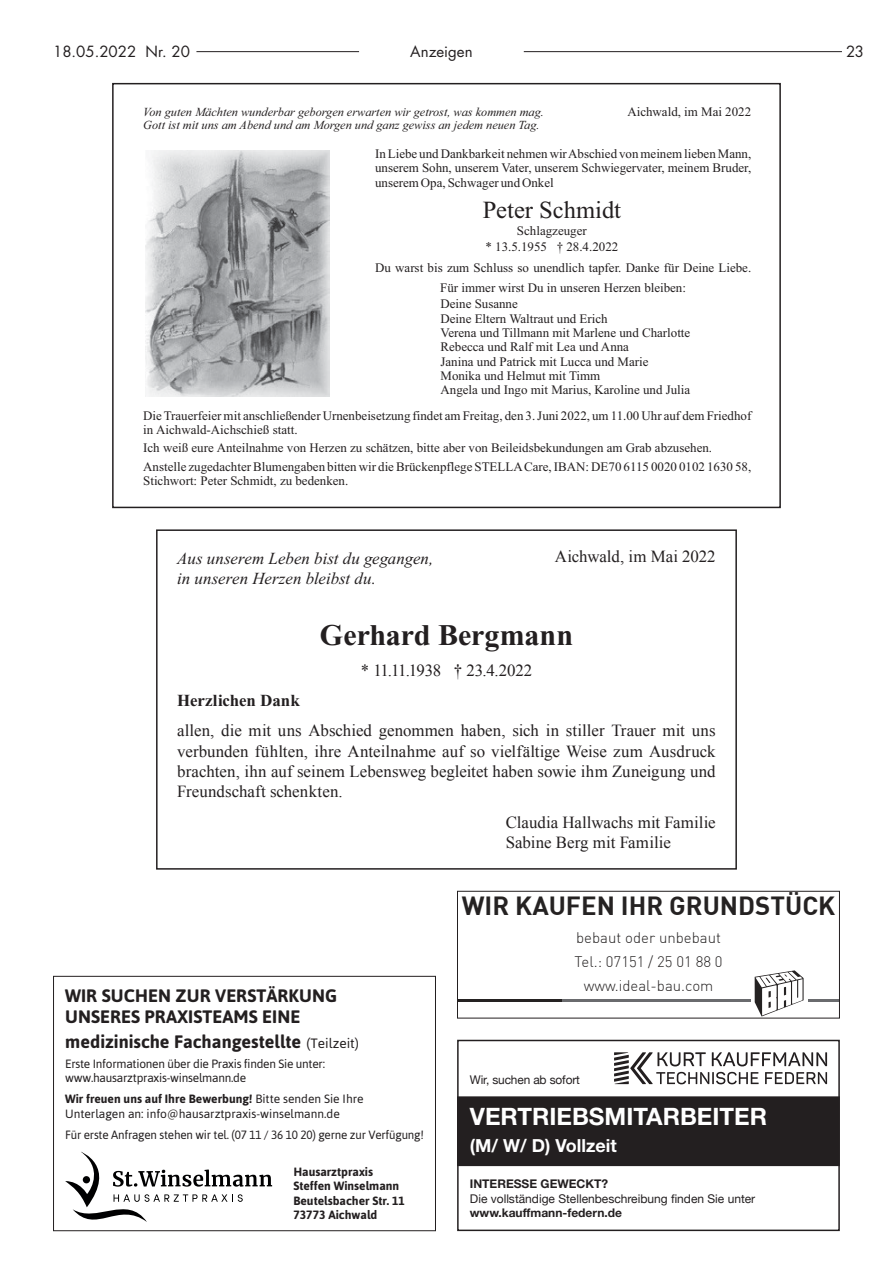
<style>
.page{position:relative;width:893px;height:1263px;background:#fff}
.page>*{position:absolute;margin:0;border:0;box-sizing:border-box;transform-origin:0 0}
.t1{font:700 30px "Times New Roman";color:#231f20}
.t2{font:700 25.8px "DIN";color:#252222}
.t3{font:24.6px "Times New Roman";color:#231f20}
.t4{font:700 24px "Helvetica Neue";color:#fff}
.t5{font:700 18px/21.6px "Asap";letter-spacing:.005em;color:#231f20}
.t6{font:700 18px "Helvetica Neue";color:#fff}
.t7{font:16.8px/20.2px "Times New Roman";color:#231f20;text-align:justify}
.t8{font:italic 16.8px/20.2px "Times New Roman";color:#231f20}
.t9{font:700 16.8px "Times New Roman";letter-spacing:-.005em;color:#231f20}
.t10{font:300 15px/24px "DIN";color:#252222;text-align:center}
.t11{font:15px "Futura";color:#231f20}
.t12{font:12.9px/14.4px "Times New Roman";color:#231f20}
.t13{font:italic 12.3px "Times New Roman";color:#231f20}
.t14{font:12px/14.4px "Asap";letter-spacing:-.015em;color:#231f20}
.t15{font:12px "Helvetica Neue";color:#231f20}
.t16{font:700 12px/14.4px "Asap";color:#231f20}
.t17{font:700 12px "Helvetica Neue";color:#231f20}
.s1{font-weight:400;font-size:13.5px}
.s2{font-weight:700}
</style>
<div class="page">
<hr style="left:196px;top:51px;width:163px;height:1px;background:#231f20">
<hr style="left:524px;top:51px;width:318px;height:1px;background:#231f20">
<hr style="left:476px;top:999px;width:274px;height:2px;background:#6a6b6e">
<hr style="left:808px;top:999px;width:32px;height:2px;background:#6a6b6e">
<hr style="left:457px;top:999px;width:104px;height:2px;background:#252222">
<svg style="left:754px;top:970px;width:50px;height:46px"></svg>
<div style="left:457px;top:891px;width:383px;height:127px;border:1px solid #231f20"></div>
<div style="left:53px;top:976px;width:383px;height:255px;border:1px solid #231f20"></div>
<svg style="left:65px;top:1152px;width:207px;height:70px"></svg>
<div style="left:156px;top:529px;width:581px;height:341px;border:2px solid #231f20"></div>
<img style="left:145px;top:151px;width:185px;height:246px">
<div style="left:112px;top:83px;width:669px;height:425px;border:2px solid #231f20"></div>
<svg style="left:614px;top:1052px;width:213px;height:32px"></svg>
<div style="left:457px;top:1040px;width:383px;height:191px;border:2px solid #231f20"></div>
<div style="left:458px;top:1097px;width:381px;height:68px;background:#231f20"></div>
<div style="left:457px;top:1096px;width:383px;height:70px;border:2px solid #231f20"></div>
<p class="t11" style="left:53px;top:41px;width:138px">18.05.2022 Nr. 20</p>
<p class="t11" style="left:410px;top:41px;width:64px">Anzeigen</p>
<p class="t11" style="left:846px;top:41px;width:19px">23</p>
<p class="t13" style="left:143px;top:103px;width:402px">Von guten Mächten wunderbar geborgen erwarten wir getrost, was kommen mag.</p>
<p class="t12" style="left:627px;top:104px;width:125px">Aichwald, im Mai 2022</p>
<p class="t13" style="left:143px;top:117px;width:398px">Gott ist mit uns am Abend und am Morgen und ganz gewiss an jedem neuen Tag.</p>
<p class="t12" style="left:375px;top:146px;width:378px;text-align:justify">In Liebe und Dankbarkeit nehmen wir Abschied von meinem lieben Mann, unserem Sohn, unserem Vater, unserem Schwiegervater, meinem Bruder, unserem Opa, Schwager und Onkel</p>
<h3 class="t3" style="left:483px;top:193px;width:140px">Peter Schmidt</h3>
<p class="t12" style="left:517px;top:223px;width:71px">Schlagzeuger</p>
<p class="t12" style="left:485px;top:239px;width:134px">* 13.5.1955 † 28.4.2022</p>
<p class="t12" style="left:375px;top:260px;width:378px">Du warst bis zum Schluss so unendlich tapfer. Danke für Deine Liebe.</p>
<p class="t12" style="left:440px;top:280px;width:247px">Für immer wirst Du in unseren Herzen bleiben:</p>
<p class="t12" style="left:440px;top:296px;width:79px">Deine Susanne</p>
<p class="t12" style="left:440px;top:311px;width:169px">Deine Eltern Waltraut und Erich</p>
<p class="t12" style="left:440px;top:339px;width:190px">Rebecca und Ralf mit Lea und Anna</p>
<p class="t12" style="left:440px;top:325px;width:251px">Verena und Tillmann mit Marlene und Charlotte</p>
<p class="t12" style="left:440px;top:354px;width:209px">Janina und Patrick mit Lucca und Marie</p>
<p class="t12" style="left:440px;top:368px;width:161px">Monika und Helmut mit Timm</p>
<p class="t12" style="left:143px;top:377px;width:610px;line-height:25.7px;text-indent:297px">Angela und Ingo mit Marius, Karoline und Julia<br>Die Trauerfeier mit anschließender Urnenbeisetzung findet am Freitag, den 3. Juni 2022, um 11.00 Uhr auf dem Friedhof</p>
<p class="t12" style="left:143px;top:420px;width:570px;line-height:18.1px">in Aichwald-Aichschieß statt.<br>Ich weiß eure Anteilnahme von Herzen zu schätzen, bitte aber von Beileidsbekundungen am Grab abzusehen.</p>
<p class="t12" style="left:143px;top:459px;width:610px">Anstelle zugedachter Blumengaben bitten wir die Brückenpflege STELLA Care, IBAN: DE70 6115 0020 0102 1630 58,</p>
<p class="t12" style="left:143px;top:473px;width:207px">Stichwort: Peter Schmidt, zu bedenken.</p>
<h3 class="t8" style="left:177px;top:548px;width:258px">Aus unserem Leben bist du gegangen, in unseren Herzen bleibst du.</h3>
<h3 class="t7" style="left:555px;top:546px;width:162px">Aichwald, im Mai 2022</h3>
<h1 class="t1" style="left:320px;top:618px;width:255px">Gerhard Bergmann</h1>
<h3 class="t7" style="left:361px;top:660px;width:173px">* 11.11.1938 † 23.4.2022</h3>
<h3 class="t9" style="left:177px;top:691px;width:124px">Herzlichen Dank</h3>
<p class="t7" style="left:177px;top:720px;width:540px">allen, die mit uns Abschied genommen haben, sich in stiller Trauer mit uns verbunden fühlten, ihre Anteilnahme auf so vielfältige Weise zum Ausdruck brachten, ihn auf seinem Lebensweg begleitet haben sowie ihm Zuneigung und Freundschaft schenkten.</p>
<h3 class="t7" style="left:506px;top:812px;width:211px">Claudia Hallwachs mit Familie<br>Sabine Berg mit Familie</h3>
<h3 class="t5" style="left:65px;top:984px;width:273px">WIR SUCHEN ZUR VERSTÄRKUNG<br>UNSERES PRAXISTEAMS EINE</h3>
<h3 class="t5" style="left:65px;top:1030px;width:295px">medizinische Fachangestellte <span class="s1">(Teilzeit)</span></h3>
<p class="t14" style="left:65px;top:1056px;width:261px">Erste Informationen über die Praxis finden Sie unter: www.hausarztpraxis-winselmann.de</p>
<p class="t14" style="left:65px;top:1091px;width:300px"><span class="s2">Wir freuen uns auf Ihre Bewerbung!</span> Bitte senden Sie Ihre<br>Unterlagen an: info@hausarztpraxis-winselmann.de</p>
<p class="t14" style="left:65px;top:1127px;width:360px">Für erste Anfragen stehen wir tel. (07 11 / 36 10 20) gerne zur Verfügung!</p>
<p class="t16" style="left:293px;top:1164px;width:113px">Hausarztpraxis<br>Steffen Winselmann<br>Beutelsbacher Str. 11<br>73773 Aichwald</p>
<h2 class="t2" style="left:462px;top:889px;width:375px">WIR KAUFEN IHR GRUNDSTÜCK</h2>
<p class="t10" style="left:574px;top:925px;width:150px">bebaut oder unbebaut<br>Tel.: 07151 / 25 01 88 0 www.ideal-bau.com</p>
<p class="t15" style="left:470px;top:1072px;width:112px">Wir, suchen ab sofort</p>
<h3 class="t4" style="left:470px;top:1102px;width:299px">VERTRIEbSmITaRbEITER</h3>
<h3 class="t6" style="left:470px;top:1134px;width:148px">(m/ W/ D) Vollzeit</h3>
<p class="t17" style="left:470px;top:1176px;width:140px">INTERESSE GEWECKT?</p>
<p class="t15" style="left:470px;top:1191px;width:287px">Die vollständige Stellenbeschreibung finden Sie unter</p>
<p class="t17" style="left:470px;top:1205px;width:154px">www.kauffmann-federn.de</p>
</div>
